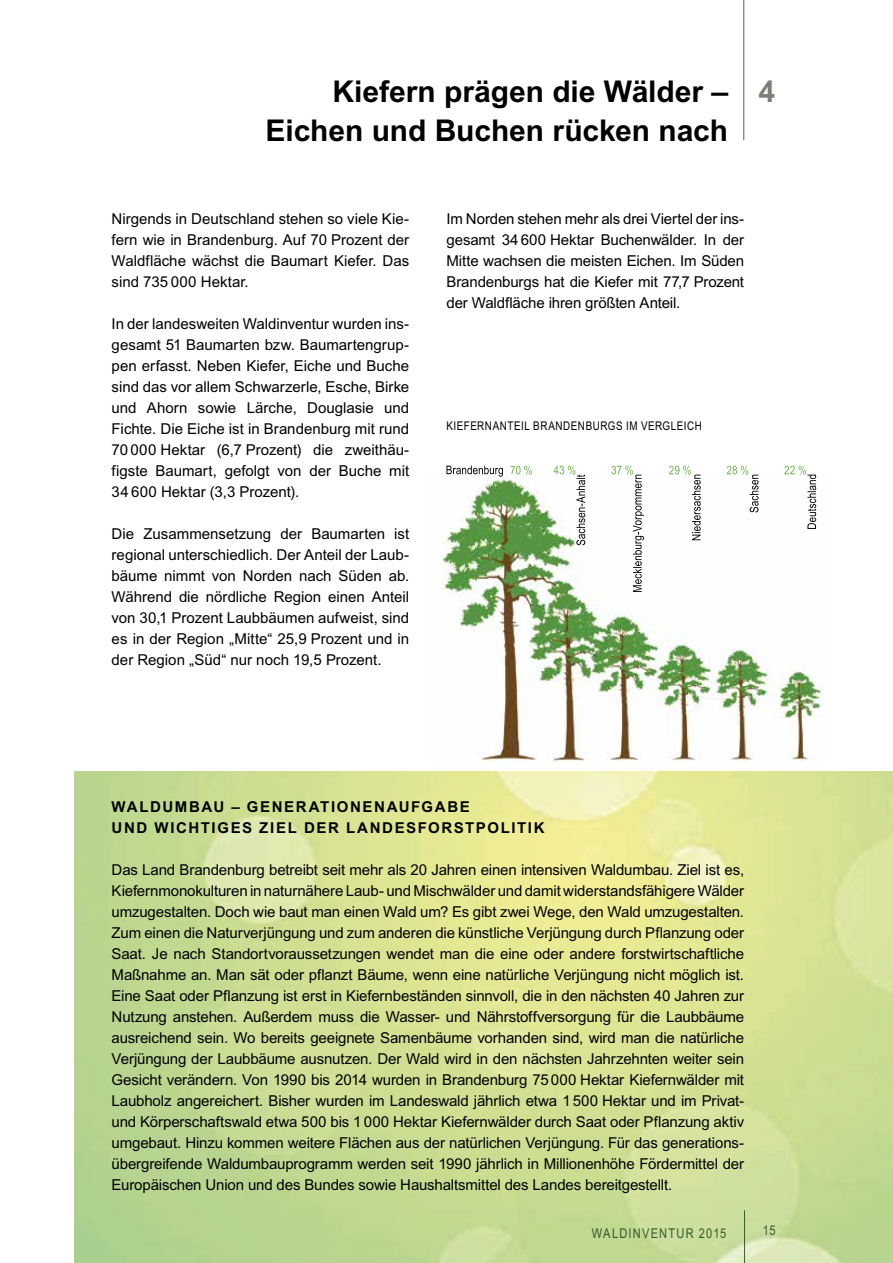
<style>
.page{position:relative;width:893px;height:1263px;background:#fff}
.page>*{position:absolute;margin:0;border:0;box-sizing:border-box;transform-origin:0 0}
.t1{font:700 30px/39px "Arial MT Std";letter-spacing:-.005em;color:#000}
.t2{font:15px/21px "Arial MT Std";letter-spacing:-.005em;color:#000;text-align:justify}
.t3{font:700 15px/21px "Arial MT Std";letter-spacing:.105em;color:#000}
.t4{font:13.5px "Arial Narrow MT Std";letter-spacing:.09em;color:#446d4c}
.t5{font:12px "Arial Narrow MT Std";letter-spacing:.045em;color:#000}
.s1{color:#7f7c7a}
</style>
<div class="page">
<hr style="left:743px;top:0;width:1px;height:140px;background:#446d4c">
<img style="left:442px;top:475px;width:382px;height:286px">
<img style="left:74px;top:772px;width:819px;height:491px">
<div style="left:804px;top:471px;width:16px;height:62px;background:#fff"></div>
<div style="left:688px;top:471px;width:17px;height:73px;background:#fff"></div>
<div style="left:629px;top:470px;width:19px;height:126px;background:#fff"></div>
<svg style="left:446px;top:466px;width:57px;height:11px"></svg>
<svg style="left:784px;top:466px;width:32px;height:63px"></svg>
<svg style="left:727px;top:466px;width:31px;height:46px"></svg>
<svg style="left:669px;top:466px;width:32px;height:74px"></svg>
<svg style="left:612px;top:466px;width:32px;height:126px"></svg>
<svg style="left:554px;top:466px;width:31px;height:79px"></svg>
<svg style="left:510px;top:466px;width:22px;height:9px"></svg>
<h1 class="t1" style="left:266px;top:71px;width:511px;text-indent:67px">Kiefern prägen die Wälder – <span class="s1">4<br></span>Eichen und Buchen rücken nach</h1>
<p class="t2" style="left:112px;top:208px;width:299px">Nirgends in Deutschland stehen so viele Kie&shy;fern wie in Brandenburg. Auf 70 Prozent der Waldfläche wächst die Baumart Kiefer. Das sind 735 000 Hektar.</p>
<p class="t2" style="left:112px;top:313px;width:299px">In der landesweiten Waldinventur wurden ins&shy;gesamt 51 Baumarten bzw. Baumartengrup&shy;pen erfasst. Neben Kiefer, Eiche und Buche sind das vor allem Schwarzerle, Esche, Birke und Ahorn sowie Lärche, Douglasie und Fichte. Die Eiche ist in Brandenburg mit rund 70 000 Hektar (6,7 Prozent) die zweithäu&shy;figste Baumart, gefolgt von der Buche mit 34 600 Hektar (3,3 Prozent).</p>
<p class="t2" style="left:112px;top:523px;width:299px">Die Zusammensetzung der Baumarten ist regional unterschiedlich. Der Anteil der Laub&shy;bäume nimmt von Norden nach Süden ab.<br>Während die nördliche Region einen Anteil von 30,1 Prozent Laubbäumen aufweist, sind es in der Region „Mitte“ 25,9 Prozent und in der Region „Süd“ nur noch 19,5 Prozent.</p>
<p class="t2" style="left:446px;top:208px;width:299px">Im Norden stehen mehr als drei Viertel der ins&shy;gesamt 34 600 Hektar Buchenwälder. In der Mitte wachsen die meisten Eichen. Im Süden Brandenburgs hat die Kiefer mit 77,7 Prozent der Waldfläche ihren größten Anteil.</p>
<p class="t5" style="left:446px;top:418px;width:257px">KIEFERNANTEIL BRANDENBURGS IM VERGLEICH</p>
<p class="t3" style="left:112px;top:796px;width:434px">WALDUMBAU – GENERATIONENAUFGABE<br>UND WICHTIGES ZIEL DER LANDESFORSTPOLITIK</p>
<p class="t2" style="left:112px;top:859px;width:634px">Das Land Brandenburg betreibt seit mehr als 20 Jahren einen intensiven Waldumbau. Ziel ist es, Kiefernmonokulturen in naturnähere Laub- und Mischwälder und damit widerstandsfähigere Wälder umzugestalten. Doch wie baut man einen Wald um? Es gibt zwei Wege, den Wald umzugestalten.<br>Zum einen die Naturverjüngung und zum anderen die künstliche Verjüngung durch Pflanzung oder Saat. Je nach Standortvoraussetzungen wendet man die eine oder andere forstwirtschaftliche Maßnahme an. Man sät oder pflanzt Bäume, wenn eine natürliche Verjüngung nicht möglich ist.<br>Eine Saat oder Pflanzung ist erst in Kiefernbeständen sinnvoll, die in den nächsten 40 Jahren zur Nutzung anstehen. Außerdem muss die Wasser- und Nährstoffversorgung für die Laubbäume ausreichend sein. Wo bereits geeignete Samenbäume vorhanden sind, wird man die natürliche Verjüngung der Laubbäume ausnutzen. Der Wald wird in den nächsten Jahrzehnten weiter sein Gesicht verändern. Von 1990 bis 2014 wurden in Brandenburg 75 000 Hektar Kiefernwälder mit Laubholz angereichert. Bisher wurden im Landeswald jährlich etwa 1 500 Hektar und im Privat&shy;und Körperschaftswald etwa 500 bis 1 000 Hektar Kiefernwälder durch Saat oder Pflanzung aktiv umgebaut. Hinzu kommen weitere Flächen aus der natürlichen Verjüngung. Für das generations&shy;übergreifende Waldumbauprogramm werden seit 1990 jährlich in Millionenhöhe Fördermittel der Europäischen Union und des Bundes sowie Haushaltsmittel des Landes bereitgestellt.</p>
<p class="t4" style="left:592px;top:1225px;width:136px">WALDINVENTUR 2015</p>
<p class="t4" style="left:763px;top:1222px;width:14px">15</p>
</div>
